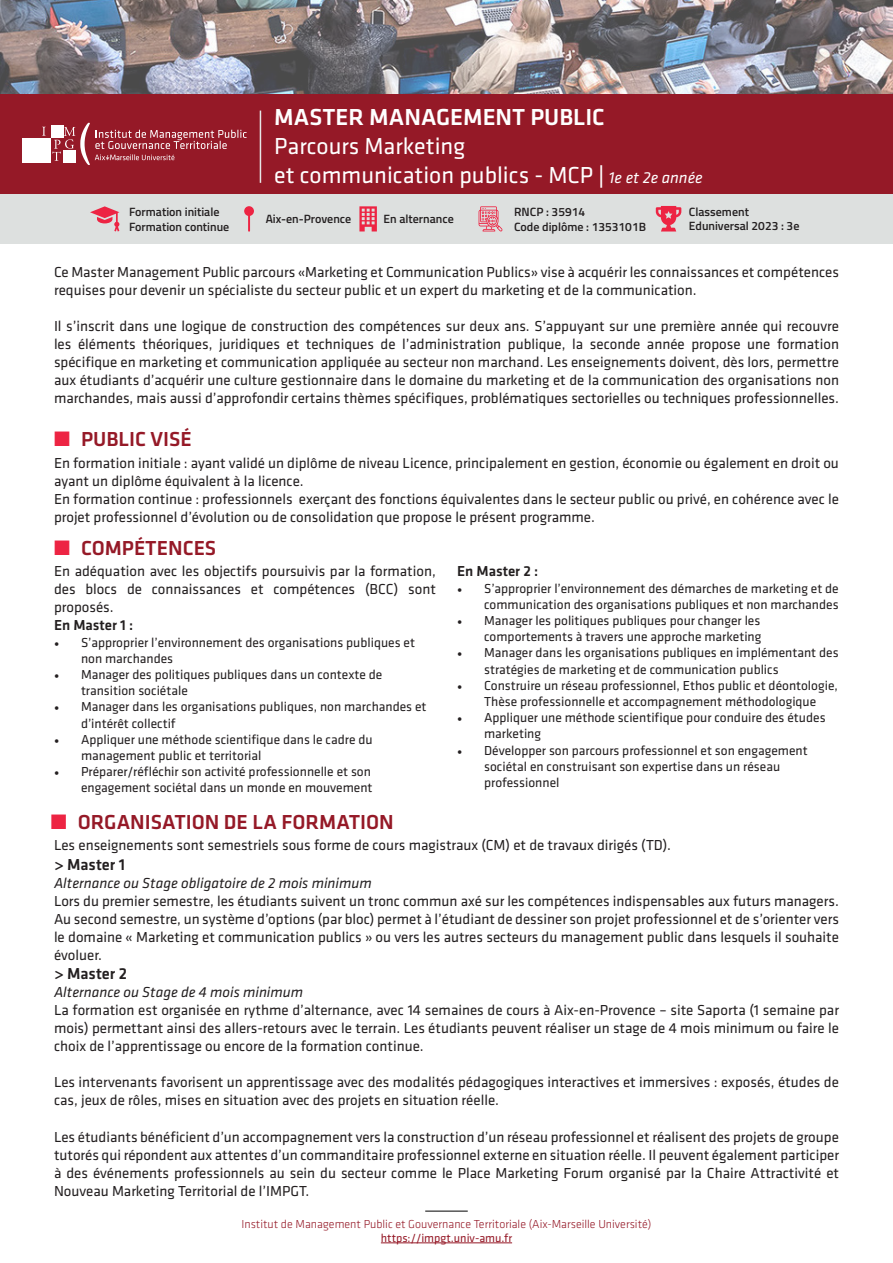
<style>
.page{position:relative;width:893px;height:1263px;background:#fff}
.page>*{position:absolute;margin:0;border:0;box-sizing:border-box;transform-origin:0 0}
.t1{font:24px "Klavika Basic";color:#fff}
.t2{font:500 24px "Klavika Basic";color:#fff}
.t3{font:500 21px "Klavika Basic";color:#951927}
.t4{font:500 16.5px "Klavika Basic";color:#231f20}
.t5{font:15px/18px "Klavika Basic";color:#231f20;text-align:justify}
.t6{font:italic 15px "Klavika Basic";color:#231f20}
.t7{font:500 15px "Klavika Basic";color:#231f20}
.t8{font:13.5px/16.2px "Klavika Basic";color:#231f20}
.t9{font:600 12px/14.4px "Titillium";color:#231f20}
.t10{font:300 12px "Klavika Basic";color:#951927}
.t11{font:12px "Klavika Basic";color:#951927}
.s1{font-weight:500;font-size:22.5px}
.s2{font-style:italic;font-size:16.5px}
.s3{color:#ed2443}
.s4{font-family:"Minion Pro"}
</style>
<div class="page">
<hr style="left:381px;top:1242px;width:131px;height:1px;background:#951927">
<hr style="left:425px;top:1211px;width:43px;height:1px;background:#000">
<div style="left:0;top:94px;width:893px;height:101px;background:#951927"></div>
<div style="left:0;top:194px;width:893px;height:49px;background:#dde0df"></div>
<img style="left:0;top:0;width:893px;height:94px">
<hr style="left:260px;top:111px;width:1px;height:72px;background:#e6e6e6">
<svg style="left:42px;top:127px;width:4px;height:9px"></svg>
<svg style="left:52px;top:123px;width:195px;height:42px"></svg>
<div style="left:23px;top:138px;width:28px;height:25px;background:#fff"></div>
<div style="left:51px;top:125px;width:12px;height:13px;background:#fff"></div>
<div style="left:63px;top:150px;width:13px;height:13px;background:#fff"></div>
<svg style="left:90px;top:206px;width:29px;height:25px"></svg>
<svg style="left:359px;top:206px;width:18px;height:25px"></svg>
<svg style="left:244px;top:206px;width:10px;height:26px"></svg>
<svg style="left:479px;top:206px;width:24px;height:26px"></svg>
<svg style="left:656px;top:206px;width:25px;height:25px"></svg>
<p class="t9" style="left:129px;top:204px;width:92px">Formation initiale</p>
<p class="t9" style="left:129px;top:218px;width:102px">Formation continue</p>
<p class="t2" style="left:274px;top:101px;width:332px">MASTER MANAGEMENT PUBLIC</p>
<p class="t1" style="left:274px;top:130px;width:192px">Parcours Marketing</p>
<p class="t1" style="left:274px;top:159px;width:430px">et communication publics - MCP <span class="s1">|</span> <span class="s2">1e et 2e année</span></p>
<p class="t9" style="left:266px;top:211px;width:87px">Aix-en-Provence</p>
<p class="t9" style="left:384px;top:211px;width:72px">En alternance</p>
<p class="t9" style="left:514px;top:204px;width:73px">RNCP : 35914</p>
<p class="t9" style="left:514px;top:218px;width:133px">Code diplôme : 1353101B</p>
<p class="t9" style="left:689px;top:203px;width:112px">Classement<br>Eduniversal 2023 : 3e</p>
<p class="t5" style="left:54px;top:262px;width:786px">Ce Master Management Public parcours «Marketing et Communication Publics» vise à acquérir les connaissances et compétences requises pour devenir un spécialiste du secteur public et un expert du marketing et de la communication.</p>
<p class="t5" style="left:54px;top:316px;width:786px">Il s’inscrit dans une logique de construction des compétences sur deux ans. S’appuyant sur une première année qui recouvre les éléments théoriques, juridiques et techniques de l’administration publique, la seconde année propose une formation spécifique en marketing et communication appliquée au secteur non marchand. Les enseignements doivent, dès lors, permettre aux étudiants d’acquérir une culture gestionnaire dans le domaine du marketing et de la communication des organisations non marchandes, mais aussi d’approfondir certains thèmes spécifiques, problématiques sectorielles ou techniques professionnelles.</p>
<p class="t3" style="left:54px;top:425px;width:139px"><span class="s3">■</span> PUBLIC VISÉ</p>
<p class="t5" style="left:54px;top:453px;width:786px">En formation initiale : ayant validé un diplôme de niveau Licence, principalement en gestion, économie ou également en droit ou ayant un diplôme équivalent à la licence.</p>
<p class="t5" style="left:54px;top:489px;width:786px">En formation continue : professionnels exerçant des fonctions équivalentes dans le secteur public ou privé, en cohérence avec le projet professionnel d’évolution ou de consolidation que propose le présent programme.</p>
<p class="t3" style="left:54px;top:534px;width:164px"><span class="s3">■</span> COMPÉTENCES</p>
<p class="t5" style="left:54px;top:562px;width:383px">En adéquation avec les objectifs poursuivis par la formation, des blocs de connaissances et compétences (BCC) sont proposés.</p>
<p class="t7" style="left:54px;top:615px;width:81px">En Master 1 :</p>
<p class="t8" style="left:81px;top:633px;width:336px;text-indent:-27px"><span class="s4">•</span> S’approprier l’environnement des organisations publiques et non marchandes</p>
<p class="t8" style="left:81px;top:666px;width:303px;text-indent:-27px"><span class="s4">•</span> Manager des politiques publiques dans un contexte de transition sociétale</p>
<p class="t8" style="left:81px;top:698px;width:347px;text-indent:-27px"><span class="s4">•</span> Manager dans les organisations publiques, non marchandes et d’intérêt collectif</p>
<p class="t8" style="left:81px;top:731px;width:293px;text-indent:-27px"><span class="s4">•</span> Appliquer une méthode scientifique dans le cadre du management public et territorial</p>
<p class="t8" style="left:54px;top:763px;width:320px;text-align:right"><span class="s4">•</span> Préparer/réfléchir son activité professionnelle et son engagement sociétal dans un monde en mouvement</p>
<p class="t7" style="left:457px;top:561px;width:83px">En Master 2 :</p>
<p class="t8" style="left:457px;top:579px;width:383px;text-align:right"><span class="s4">•</span> S’approprier l’environnement des démarches de marketing et de communication des organisations publiques et non marchandes</p>
<p class="t8" style="left:457px;top:612px;width:306px;text-align:right"><span class="s4">•</span> Manager les politiques publiques pour changer les comportements à travers une approche marketing</p>
<p class="t8" style="left:484px;top:644px;width:356px;text-indent:-27px"><span class="s4">•</span> Manager dans les organisations publiques en implémentant des stratégies de marketing et de communication publics</p>
<p class="t8" style="left:457px;top:677px;width:382px;text-align:center"><span class="s4">•</span> Construire un réseau professionnel, Ethos public et déontologie,<br>Thèse professionnelle et accompagnement méthodologique</p>
<p class="t8" style="left:484px;top:709px;width:343px;text-indent:-27px"><span class="s4">•</span> Appliquer une méthode scientifique pour conduire des études marketing</p>
<p class="t8" style="left:484px;top:741px;width:325px;text-indent:-27px"><span class="s4">•</span> Développer son parcours professionnel et son engagement sociétal en construisant son expertise dans un réseau professionnel</p>
<p class="t3" style="left:51px;top:808px;width:345px"><span class="s3">■</span> ORGANISATION DE LA FORMATION</p>
<p class="t5" style="left:54px;top:835px;width:619px">Les enseignements sont semestriels sous forme de cours magistraux (CM) et de travaux dirigés (TD).</p>
<p class="t4" style="left:54px;top:853px;width:73px">&gt; Master 1</p>
<p class="t6" style="left:54px;top:873px;width:319px">Alternance ou Stage obligatoire de 2 mois minimum</p>
<p class="t5" style="left:54px;top:891px;width:786px">Lors du premier semestre, les étudiants suivent un tronc commun axé sur les compétences indispensables aux futurs managers.<br>Au second semestre, un système d’options (par bloc) permet à l’étudiant de dessiner son projet professionnel et de s’orienter vers le domaine « Marketing et communication publics » ou vers les autres secteurs du management public dans lesquels il souhaite évoluer.</p>
<p class="t4" style="left:54px;top:963px;width:75px">&gt; Master 2</p>
<p class="t6" style="left:54px;top:983px;width:251px">Alternance ou Stage de 4 mois minimum</p>
<p class="t5" style="left:54px;top:1001px;width:786px">La formation est organisée en rythme d’alternance, avec 14 semaines de cours à Aix-en-Provence – site Saporta (1 semaine par mois) permettant ainsi des allers-retours avec le terrain. Les étudiants peuvent réaliser un stage de 4 mois minimum ou faire le choix de l’apprentissage ou encore de la formation continue.</p>
<p class="t5" style="left:54px;top:1073px;width:786px">Les intervenants favorisent un apprentissage avec des modalités pédagogiques interactives et immersives : exposés, études de cas, jeux de rôles, mises en situation avec des projets en situation réelle.</p>
<p class="t5" style="left:54px;top:1127px;width:787px">Les étudiants bénéficient d’un accompagnement vers la construction d’un réseau professionnel et réalisent des projets de groupe tutorés qui répondent aux attentes d’un commanditaire professionnel externe en situation réelle. Il peuvent également participer à des événements professionnels au sein du secteur comme le Place Marketing Forum organisé par la Chaire Attractivité et Nouveau Marketing Territorial de l’IMPGT.</p>
<p class="t10" style="left:241px;top:1216px;width:412px">Institut de Management Public et Gouvernance Territoriale (Aix-Marseille Université)</p>
<p class="t11" style="left:381px;top:1230px;width:133px">https://impgt.univ-amu.fr</p>
</div>
